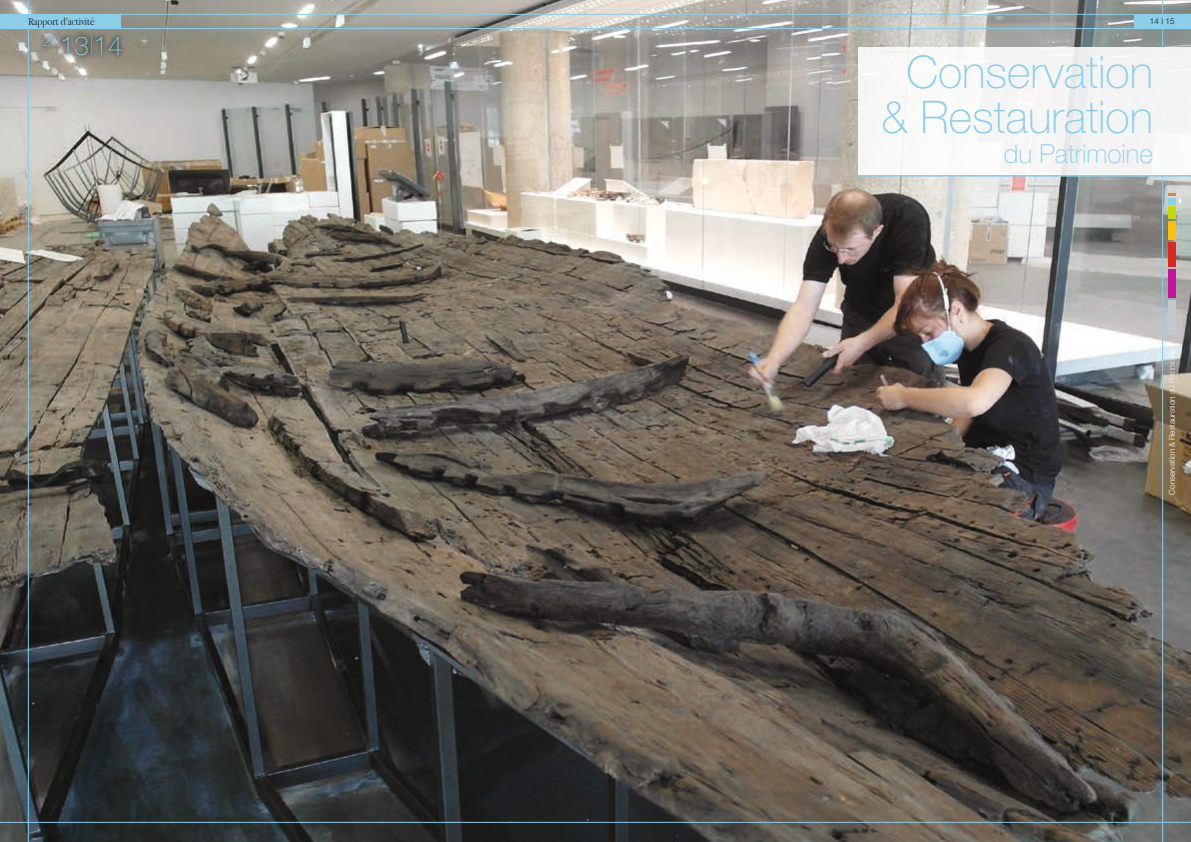
<style>
.page{position:relative;width:1191px;height:842px;background:#fff}
.page>*{position:absolute;margin:0;border:0;box-sizing:border-box;transform-origin:0 0}
.t1{font:100 45px/45px "Helvetica Neue LT Pro";color:#8aceea;text-align:center}
.t2{font:100 26.2px "Helvetica Neue LT Pro";color:#8aceea}
.t3{font:100 26px "Helvetica Neue LT Pro";color:#8aceea}
.t4{font:300 11px "Apple Garamond";color:#131413}
.t5{font:300 8px "Helvetica Neue LT Pro";color:#fff}
.t6{font:300 8px "Helvetica Neue LT Pro";color:#131413}
.s1{font-weight:200}
.s2{font-weight:100}
</style>
<div class="page">
<img style="left:0;top:0;width:1191px;height:842px">
<hr style="left:28px;top:0;width:1px;height:842px;background:#8aceea">
<hr style="left:0;top:28px;width:1191px;height:1px;background:#8aceea">
<hr style="left:0;top:14px;width:1191px;height:1px;background:#8aceea">
<div style="left:1134px;top:14px;width:57px;height:14px;background:#8aceea"></div>
<hr style="left:1162px;top:0;width:1px;height:842px;background:#8aceea">
<div style="left:1168px;top:300px;width:7px;height:34px;background:#c3cacf"></div>
<div style="left:1168px;top:269px;width:7px;height:29px;background:#c31498"></div>
<div style="left:1168px;top:242px;width:7px;height:25px;background:#de2625"></div>
<div style="left:1168px;top:221px;width:7px;height:19px;background:#fcc200"></div>
<div style="left:1168px;top:206px;width:7px;height:13px;background:#c7da00"></div>
<svg style="left:1168px;top:193px;width:13px;height:11px"></svg>
<hr style="left:0;top:822px;width:1191px;height:1px;background:#8aceea">
<div style="left:0;top:14px;width:121px;height:14px;background:#8aceea"></div>
<hr style="left:858px;top:175px;width:333px;height:2px;background:#8aceea">
<div style="left:858px;top:48px;width:333px;height:127px;background:#f6f5f5"></div>
<div style="left:38px;top:30px;width:89px;height:31px;background:#131413;opacity:.7"></div>
<h3 class="t4" style="left:28px;top:15px;width:68px">Rapport d’activité</h3>
<h3 class="t3" style="left:43px;top:31px;width:81px"><sup>20</sup>13<span class="s1">I</span>14</h3>
<p class="t6" style="left:1149px;top:16px;width:26px">14 I 15</p>
<h1 class="t1" style="left:881px;top:49px;width:273px">Conservation &amp; Restauration</h1>
<h2 class="t2" style="left:1004px;top:138px;width:151px">du Patrimoine</h2>
<p class="t5" style="left:1167px;top:494px;width:147px;rotate:-90deg">Conservation &amp; Restauration <span class="s2">du Patrimoine</span></p>
</div>
